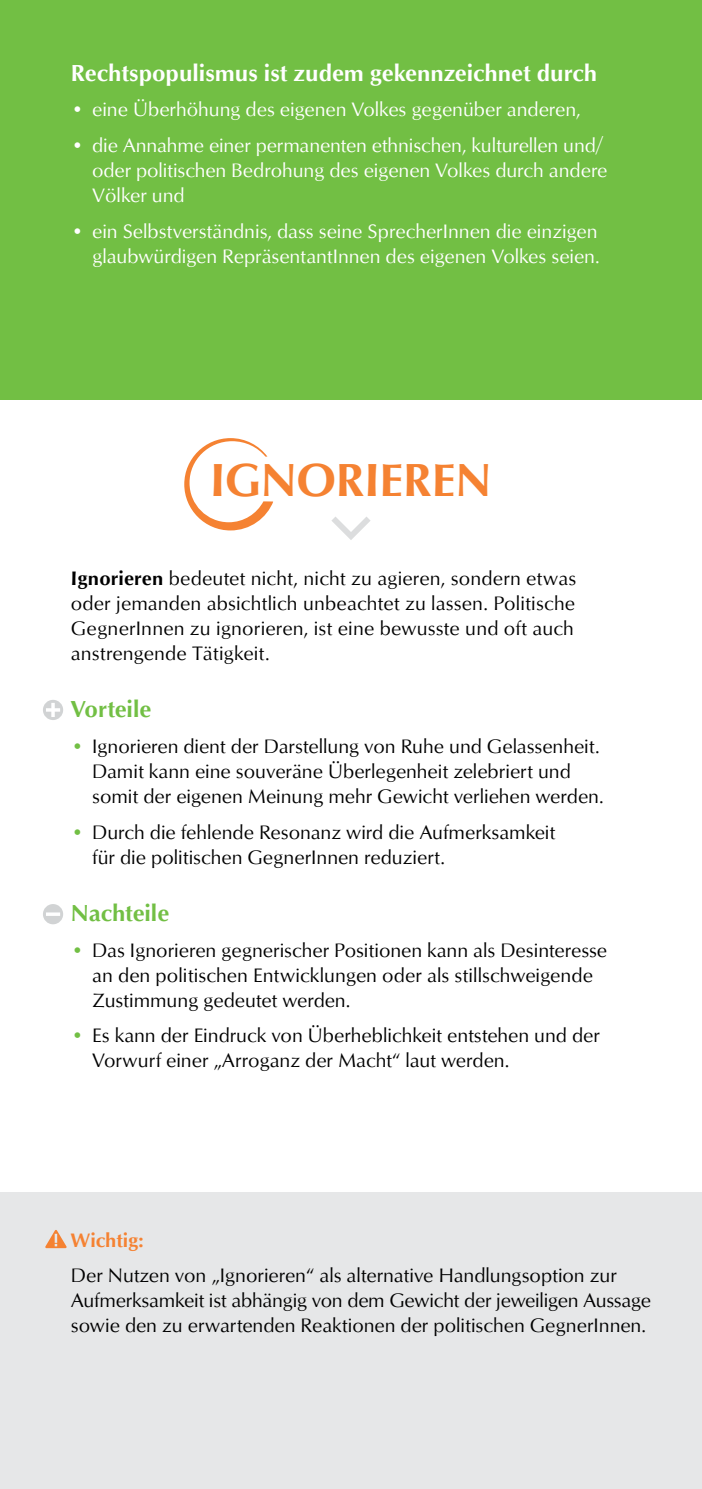
<style>
.page{position:relative;width:702px;height:1489px;background:#fff}
.page>*{position:absolute;margin:0;border:0;box-sizing:border-box;transform-origin:0 0}
.t1{font:700 47.5px "Opus";letter-spacing:-.015em;color:#f58232}
.t2{font:700 23.75px "Opus";color:#fff}
.t3{font:700 23.75px "Opus";letter-spacing:-.005em;color:#72bf44}
.t4{font:20px/25px "Opus";color:#000}
.t5{font:20px/25px "Opus";letter-spacing:-.005em;color:#fff}
.t6{font:700 20px "Opus";color:#f58232}
.s1{font-weight:700}
.s2{color:#72bf44}
</style>
<div class="page">
<div style="left:0;top:1192px;width:702px;height:296px;background:#e6e7e8"></div>
<div style="left:0;top:0;width:702px;height:399px;background:#72bf44"></div>
<svg style="left:331px;top:517px;width:40px;height:23px"></svg>
<svg style="left:184px;top:438px;width:89px;height:92px"></svg>
<svg style="left:43px;top:904px;width:20px;height:20px"></svg>
<svg style="left:43px;top:700px;width:20px;height:20px"></svg>
<svg style="left:45px;top:1230px;width:22px;height:17px"></svg>
<p class="t2" style="left:71px;top:58px;width:528px">Rechtspopulismus ist zudem gekennzeichnet durch</p>
<p class="t5" style="left:71px;top:98px;width:511px">• eine Überhöhung des eigenen Volkes gegenüber anderen,</p>
<p class="t5" style="left:92px;top:133px;width:517px;text-indent:-21px">• die Annahme einer permanenten ethnischen, kulturellen und/ oder politischen Bedrohung des eigenen Volkes durch andere<br>Völker und</p>
<p class="t5" style="left:71px;top:219px;width:530px;text-align:right">• ein Selbstverständnis, dass seine SprecherInnen die einzigen glaubwürdigen RepräsentantInnen des eigenen Volkes seien.</p>
<h1 class="t1" style="left:210px;top:451px;width:283px">IGNORIEREN</h1>
<p class="t4" style="left:71px;top:566px;width:507px"><span class="s1">Ignorieren</span> bedeutet nicht, nicht zu agieren, sondern etwas oder jemanden absichtlich unbeachtet zu lassen. Politische GegnerInnen zu ignorieren, ist eine bewusste und oft auch anstrengende Tätigkeit.</p>
<p class="t3" style="left:71px;top:695px;width:82px">Vorteile</p>
<p class="t4" style="left:92px;top:734px;width:513px;text-indent:-21px"><span class="s2">•</span> Ignorieren dient der Darstellung von Ruhe und Gelassenheit.<br>Damit kann eine souveräne Überlegenheit zelebriert und somit der eigenen Meinung mehr Gewicht verliehen werden.</p>
<p class="t4" style="left:92px;top:820px;width:465px;text-indent:-21px"><span class="s2">•</span> Durch die fehlende Resonanz wird die Aufmerksamkeit für die politischen GegnerInnen reduziert.</p>
<p class="t3" style="left:71px;top:898px;width:100px">Nachteile</p>
<p class="t4" style="left:92px;top:938px;width:516px;text-indent:-21px"><span class="s2">•</span> Das Ignorieren gegnerischer Positionen kann als Desinteresse an den politischen Entwicklungen oder als stillschweigende<br>Zustimmung gedeutet werden.</p>
<p class="t4" style="left:92px;top:1023px;width:509px;text-indent:-21px"><span class="s2">•</span> Es kann der Eindruck von Überheblichkeit entstehen und der<br>Vorwurf einer „Arroganz der Macht“ laut werden.</p>
<p class="t6" style="left:71px;top:1227px;width:74px">Wichtig:</p>
<p class="t4" style="left:71px;top:1263px;width:581px">Der Nutzen von „Ignorieren“ als alternative Handlungsoption zur<br>Aufmerksamkeit ist abhängig von dem Gewicht der jeweiligen Aussage sowie den zu erwartenden Reaktionen der politischen GegnerInnen.</p>
</div>
